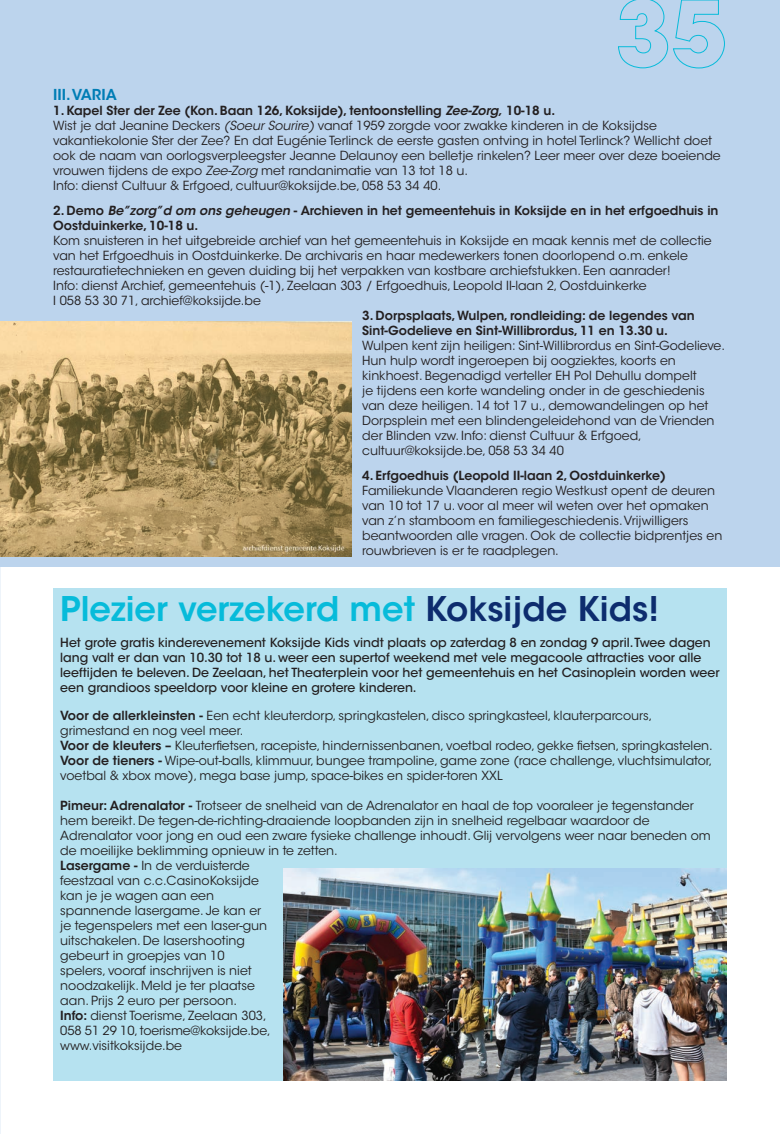
<style>
.page{position:relative;width:780px;height:1134px;background:#fff}
.page>*{position:absolute;margin:0;border:0;box-sizing:border-box;transform-origin:0 0}
.Titels_licht_blauw_i{font:600 33.75px "ITC Avant Garde Std";color:#07bbda}
.Body{font:600 15px "ITC Avant Garde Std";color:#007db5}
.Body-2{font:12.5px/15px "ITC Avant Garde Std";color:#231f20}
.Body_insprong_2_mm{font:12.5px/15px "ITC Avant Garde Std";color:#231f20}
.Body-3{font:600 12.5px/15px "ITC Avant Garde Std";color:#231f20}
.Inleiding_insprong_2{font:500 12.5px/15px "ITC Avant Garde Std";color:#231f20}
.s1{font-style:italic}
.s2{color:#0d2c6e}
.s3{font-weight:600}
</style>
<div class="page">
<div style="left:0;top:0;width:780px;height:567px;background:#bcd4ed"></div>
<img style="left:0;top:322px;width:351px;height:234px">
<div style="left:53px;top:588px;width:673px;height:493px;background:#b6e2f0"></div>
<img style="left:283px;top:869px;width:443px;height:212px">
<svg style="left:0;top:719px;width:1px;height:22px"></svg>
<svg style="left:618px;top:0;width:107px;height:69px"></svg>
<p class="Body" style="left:53px;top:85px;width:65px">III. VARIA</p>
<p class="Body-3" style="left:53px;top:103px;width:503px">1. Kapel Ster der Zee (Kon. Baan 126, Koksijde), tentoonstelling <span class="s1">Zee-Zorg,</span> 10-18 u.</p>
<p class="Body-2" style="left:53px;top:118px;width:669px">Wist je dat Jeanine Deckers <span class="s1">(Soeur Sourire)</span> vanaf 1959 zorgde voor zwakke kinderen in de Koksijdse vakantiekolonie Ster der Zee? En dat Eugénie Terlinck de eerste gasten ontving in hotel Terlinck? Wellicht doet ook de naam van oorlogsverpleegster Jeanne Delaunoy een belletje rinkelen? Leer meer over deze boeiende vrouwen tijdens de expo <span class="s1">Zee-Zorg</span> met randanimatie van 13 tot 18 u.</p>
<p class="Body-2" style="left:53px;top:178px;width:389px">Info: dienst Cultuur &amp; Erfgoed, cultuur@koksijde.be, 058 53 34 40.</p>
<p class="Body-3" style="left:53px;top:203px;width:666px">2. Demo <span class="s1">Be”zorg”d om ons geheugen</span> - Archieven in het gemeentehuis in Koksijde en in het erfgoedhuis in<br>Oostduinkerke, 10-18 u.</p>
<p class="Body-2" style="left:53px;top:233px;width:660px">Kom snuisteren in het uitgebreide archief van het gemeentehuis in Koksijde en maak kennis met de collectie van het Erfgoedhuis in Oostduinkerke. De archivaris en haar medewerkers tonen doorlopend o.m. enkele restauratietechnieken en geven duiding bij het verpakken van kostbare archiefstukken. Een aanrader!</p>
<p class="Body-2" style="left:53px;top:278px;width:595px">Info: dienst Archief, gemeentehuis (-1), Zeelaan 303 / Erfgoedhuis, Leopold II-laan 2, Oostduinkerke</p>
<p class="Body-2" style="left:53px;top:293px;width:209px">I 058 53 30 71, archief@koksijde.be</p>
<p class="Body-3" style="left:362px;top:308px;width:334px">3. Dorpsplaats, Wulpen, rondleiding: de legendes van<br>Sint-Godelieve en Sint-Willibrordus, 11 en 13.30 u.</p>
<p class="Body-2" style="left:362px;top:338px;width:364px">Wulpen kent zijn heiligen: Sint-Willibrordus en Sint-Godelieve.<br>Hun hulp wordt ingeroepen bij oogziektes, koorts en kinkhoest. Begenadigd verteller EH Pol Dehullu dompelt<br>je tijdens een korte wandeling onder in de geschiedenis van deze heiligen. 14 tot 17 u., demowandelingen op het Dorpsplein met een blindengeleidehond van de Vrienden der Blinden vzw. Info: dienst Cultuur &amp; Erfgoed, cultuur@koksijde.be, 058 53 34 40</p>
<p class="Body-3" style="left:362px;top:468px;width:305px">4. Erfgoedhuis (Leopold II-laan 2, Oostduinkerke)</p>
<p class="Body-2" style="left:362px;top:483px;width:361px">Familiekunde Vlaanderen regio Westkust opent de deuren van 10 tot 17 u. voor al meer wil weten over het opmaken van z’n stamboom en familiegeschiedenis. Vrijwilligers beantwoorden alle vragen. Ook de collectie bidprentjes en rouwbrieven is er te raadplegen.</p>
<p class="Titels_licht_blauw_i" style="left:60px;top:588px;width:600px">Plezier verzekerd met <span class="s2">Koksijde Kids!</span></p>
<p class="Inleiding_insprong_2" style="left:60px;top:635px;width:661px">Het grote gratis kinderevenement Koksijde Kids vindt plaats op zaterdag 8 en zondag 9 april. Twee dagen lang valt er dan van 10.30 tot 18 u. weer een supertof weekend met vele megacoole attracties voor alle leeftijden te beleven. De Zeelaan, het Theaterplein voor het gemeentehuis en het Casinoplein worden weer een grandioos speeldorp voor kleine en grotere kinderen.</p>
<p class="Body_insprong_2_mm" style="left:60px;top:708px;width:593px"><span class="s3">Voor de allerkleinsten -</span> Een echt kleuterdorp, springkastelen, disco springkasteel, klauterparcours, grimestand en nog veel meer.</p>
<p class="Body_insprong_2_mm" style="left:60px;top:738px;width:654px"><span class="s3">Voor de kleuters –</span> Kleuterfietsen, racepiste, hindernissenbanen, voetbal rodeo, gekke fietsen, springkastelen.</p>
<p class="Body_insprong_2_mm" style="left:60px;top:753px;width:653px"><span class="s3">Voor de tieners -</span> Wipe-out-balls, klimmuur, bungee trampoline, game zone (race challenge, vluchtsimulator, voetbal &amp; xbox move), mega base jump, space-bikes en spider-toren XXL</p>
<p class="Body_insprong_2_mm" style="left:60px;top:798px;width:652px"><span class="s3">Pimeur: Adrenalator -</span> Trotseer de snelheid van de Adrenalator en haal de top vooraleer je tegenstander hem bereikt. De tegen-de-richting-draaiende loopbanden zijn in snelheid regelbaar waardoor de Adrenalator voor jong en oud een zware fysieke challenge inhoudt. Glij vervolgens weer naar beneden om de moeilijke beklimming opnieuw in te zetten.</p>
<p class="Body_insprong_2_mm" style="left:60px;top:858px;width:208px"><span class="s3">Lasergame -</span> In de verduisterde feestzaal van c.c.CasinoKoksijde kan je je wagen aan een spannende lasergame. Je kan er je tegenspelers met een laser-gun uitschakelen. De lasershooting gebeurt in groepjes van 10 spelers, vooraf inschrijven is niet noodzakelijk. Meld je ter plaatse aan. Prijs 2 euro per persoon.</p>
<p class="Body_insprong_2_mm" style="left:60px;top:1008px;width:212px"><span class="s3">Info:</span> dienst Toerisme, Zeelaan 303,<br>058 51 29 10, toerisme@koksijde.be,</p>
<p class="Body_insprong_2_mm" style="left:60px;top:1038px;width:123px">www.visitkoksijde.be</p>
</div>
